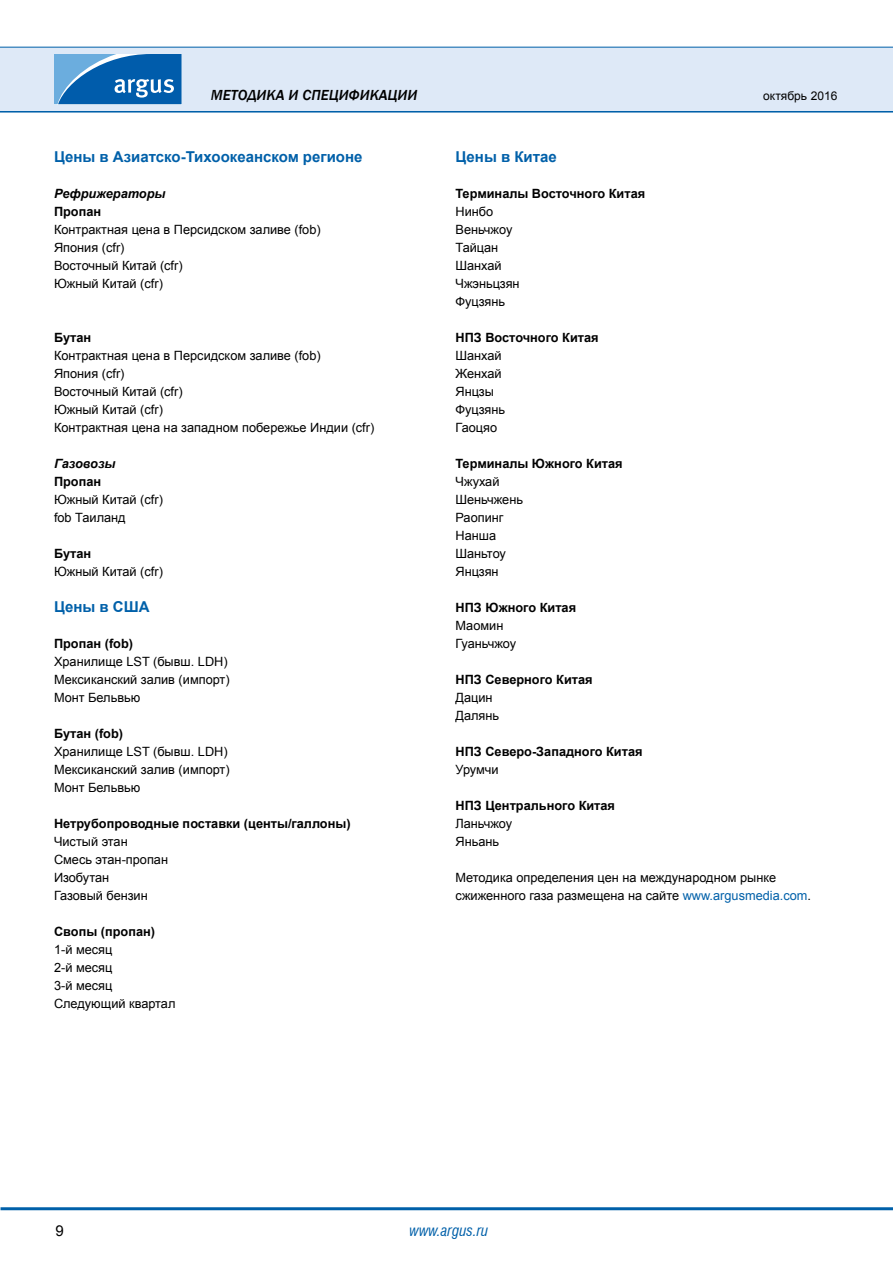
<style>
.page{position:relative;width:893px;height:1263px;background:#fff}
.page>*{position:absolute;margin:0;border:0;box-sizing:border-box;transform-origin:0 0}
.t1{font:700 15px "Arial";color:#0060a9}
.t2{font:italic 500 15px "Franklin Gothic";color:#000}
.t3{font:italic condensed 15px "Swiss 721 BT";color:#0060a9}
.t4{font:15px "Arial";color:#000}
.t5{font:12.75px/18px "Arial";color:#000}
.t6{font:700 12.75px "Arial";color:#000}
.t7{font:italic 700 12.75px "Arial";color:#000}
.t8{font:12px "Arial";color:#000}
.s1{color:#0060a9}
</style>
<div class="page">
<hr style="left:0;top:110px;width:893px;height:3px;background:#0060a9">
<div style="left:0;top:47px;width:893px;height:64px;background:#dee9f7"></div>
<hr style="left:0;top:47px;width:893px;height:1px;background:#0060a9">
<hr style="left:1px;top:1207px;width:892px;height:3px;background:#0060a9">
<svg style="left:54px;top:54px;width:128px;height:50px;background:#307dbd"></svg>
<p class="t2" style="left:211px;top:86px;width:208px">Методика и спецификации</p>
<p class="t1" style="left:54px;top:147px;width:310px">Цены в Азиатско-Тихоокеанском регионе</p>
<p class="t7" style="left:54px;top:185px;width:113px">Рефрижераторы</p>
<p class="t6" style="left:54px;top:203px;width:49px">Пропан</p>
<p class="t5" style="left:54px;top:221px;width:268px">Контрактная цена в Персидском заливе (fob)<br>Япония (cfr)<br>Восточный Китай (cfr)<br>Южный Китай (cfr)</p>
<p class="t6" style="left:54px;top:329px;width:39px">Бутан</p>
<p class="t5" style="left:54px;top:347px;width:322px">Контрактная цена в Персидском заливе (fob)<br>Япония (cfr)<br>Восточный Китай (cfr)<br>Южный Китай (cfr)<br>Контрактная цена на западном побережье Индии (cfr)</p>
<p class="t7" style="left:54px;top:455px;width:63px">Газовозы</p>
<p class="t6" style="left:54px;top:473px;width:49px">Пропан</p>
<p class="t5" style="left:54px;top:491px;width:110px">Южный Китай (cfr) fob Таиланд</p>
<p class="t6" style="left:54px;top:545px;width:39px">Бутан</p>
<p class="t5" style="left:54px;top:563px;width:110px">Южный Китай (cfr)</p>
<p class="t1" style="left:54px;top:597px;width:97px">Цены в США</p>
<p class="t6" style="left:54px;top:635px;width:81px">Пропан (fob)</p>
<p class="t5" style="left:54px;top:653px;width:177px">Хранилище LST (бывш. LDH)<br>Мексиканский залив (импорт)<br>Монт Бельвью</p>
<p class="t6" style="left:54px;top:725px;width:71px">Бутан (fob)</p>
<p class="t5" style="left:54px;top:743px;width:177px">Хранилище LST (бывш. LDH)<br>Мексиканский залив (импорт)<br>Монт Бельвью</p>
<p class="t6" style="left:54px;top:815px;width:298px">Нетрубопроводные поставки (центы/галлоны)</p>
<p class="t5" style="left:54px;top:833px;width:116px">Чистый этан<br>Смесь этан-пропан<br>Изобутан<br>Газовый бензин</p>
<p class="t6" style="left:54px;top:923px;width:103px">Свопы (пропан)</p>
<p class="t5" style="left:54px;top:941px;width:123px">1-й месяц<br>2-й месяц<br>3-й месяц<br>Следующий квартал</p>
<p class="t8" style="left:763px;top:87px;width:76px">октябрь 2016</p>
<p class="t1" style="left:455px;top:147px;width:103px">Цены в Китае</p>
<p class="t6" style="left:455px;top:185px;width:191px">Терминалы Восточного Китая</p>
<p class="t5" style="left:455px;top:203px;width:66px">Нинбо<br>Веньчжоу<br>Тайцан<br>Шанхай<br>Чжэньцзян<br>Фуцзянь</p>
<p class="t6" style="left:455px;top:329px;width:145px">НПЗ Восточного Китая</p>
<p class="t5" style="left:455px;top:347px;width:51px">Шанхай<br>Женхай<br>Янцзы<br>Фуцзянь<br>Гаоцяо</p>
<p class="t6" style="left:455px;top:455px;width:169px">Терминалы Южного Китая</p>
<p class="t5" style="left:455px;top:473px;width:69px">Чжухай<br>Шеньчжень<br>Раопинг<br>Нанша<br>Шаньтоу<br>Янцзян</p>
<p class="t6" style="left:455px;top:599px;width:122px">НПЗ Южного Китая</p>
<p class="t5" style="left:455px;top:617px;width:62px">Маомин<br>Гуаньчжоу</p>
<p class="t6" style="left:455px;top:671px;width:139px">НПЗ Северного Китая</p>
<p class="t5" style="left:455px;top:689px;width:45px">Дацин<br>Далянь</p>
<p class="t6" style="left:455px;top:743px;width:189px">НПЗ Северо-Западного Китая</p>
<p class="t5" style="left:455px;top:761px;width:45px">Урумчи</p>
<p class="t6" style="left:455px;top:797px;width:161px">НПЗ Центрального Китая</p>
<p class="t5" style="left:455px;top:815px;width:58px">Ланьчжоу<br>Яньань</p>
<p class="t5" style="left:455px;top:869px;width:357px">Методика определения цен на международном рынке сжиженного газа размещена на сайте <span class="s1">www.argusmedia.com</span>.</p>
<p class="t4" style="left:55px;top:1220px;width:10px">9</p>
<p class="t3" style="left:410px;top:1221px;width:80px">www.argus.ru</p>
</div>
